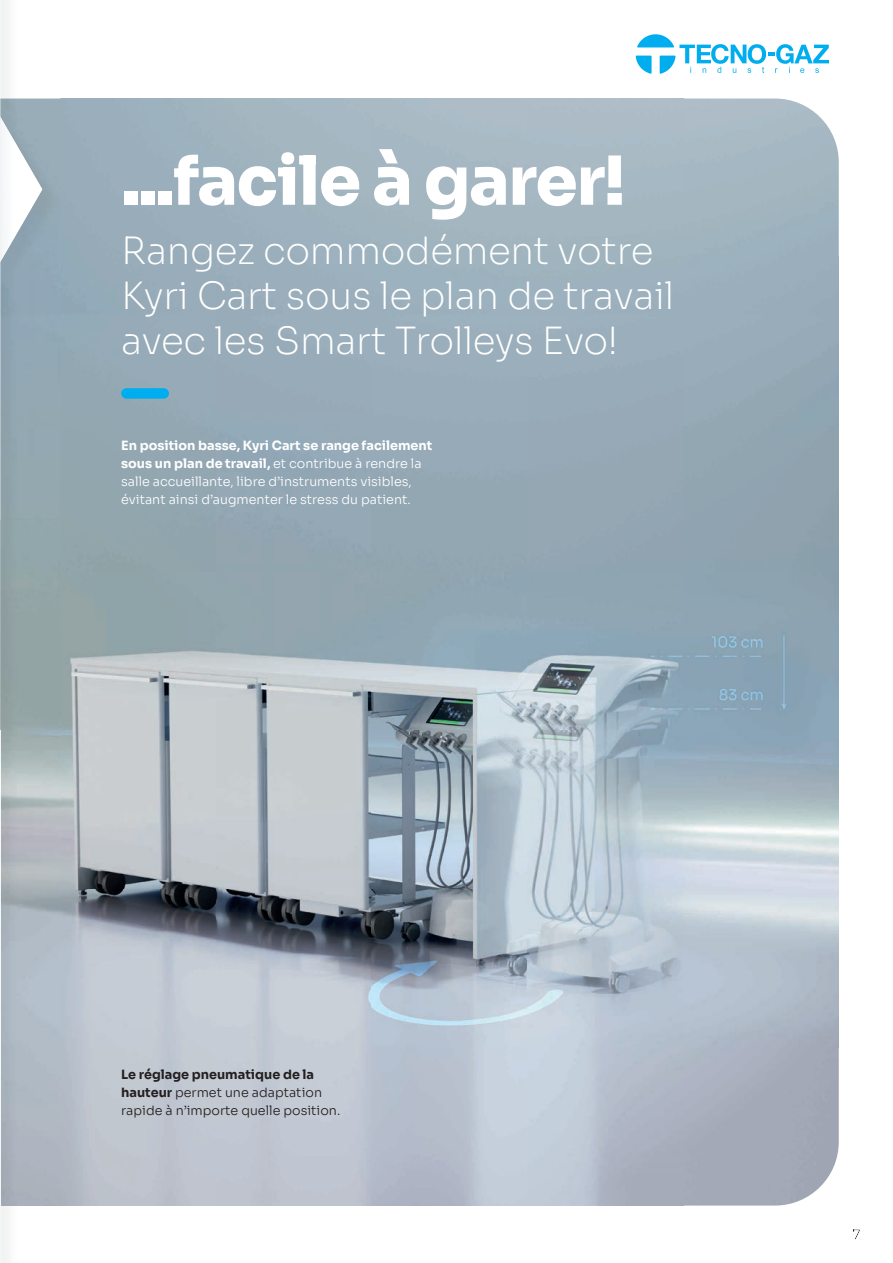
<style>
.page{position:relative;width:893px;height:1263px;background:#fff}
.page>*{position:absolute;margin:0;border:0;box-sizing:border-box;transform-origin:0 0}
.t1{font:800 67.5px "Sora";letter-spacing:-.02em;color:#fff}
.t2{font:200 37.5px/45px "Sora";letter-spacing:-.01em;color:#fff}
.t3{font:300 12.75px/18px "Sora";color:#fff}
.t4{font:300 12.75px/18px "Sora";color:#231f20}
.s1{font-weight:700}
</style>
<div class="page">
<img style="left:61px;top:99px;width:778px;height:1106px">
<img style="left:0;top:99px;width:42px;height:632px">
<img style="left:0;top:731px;width:1px;height:474px">
<div style="left:121px;top:388px;width:48px;height:11px;background:#00aeef;border-radius:5px"></div>
<svg style="left:853px;top:1229px;width:7px;height:10px"></svg>
<svg style="left:637px;top:34px;width:192px;height:39px"></svg>
<h1 class="t1" style="left:121px;top:123px;width:506px">...facile à garer!</h1>
<h2 class="t2" style="left:121px;top:224px;width:555px">Rangez commodément votre<br>Kyri Cart sous le plan de travail avec les Smart Trolleys Evo!</h2>
<p class="t3" style="left:121px;top:436px;width:313px"><span class="s1">En position basse, Kyri Cart se range facilement sous un plan de travail,</span> et contribue à rendre la salle accueillante, libre d’instruments visibles, évitant ainsi d’augmenter le stress du patient.</p>
<p class="t4" style="left:121px;top:1064px;width:221px"><span class="s1">Le réglage pneumatique de la hauteur</span> permet une adaptation rapide à n’importe quelle position.</p>
</div>
